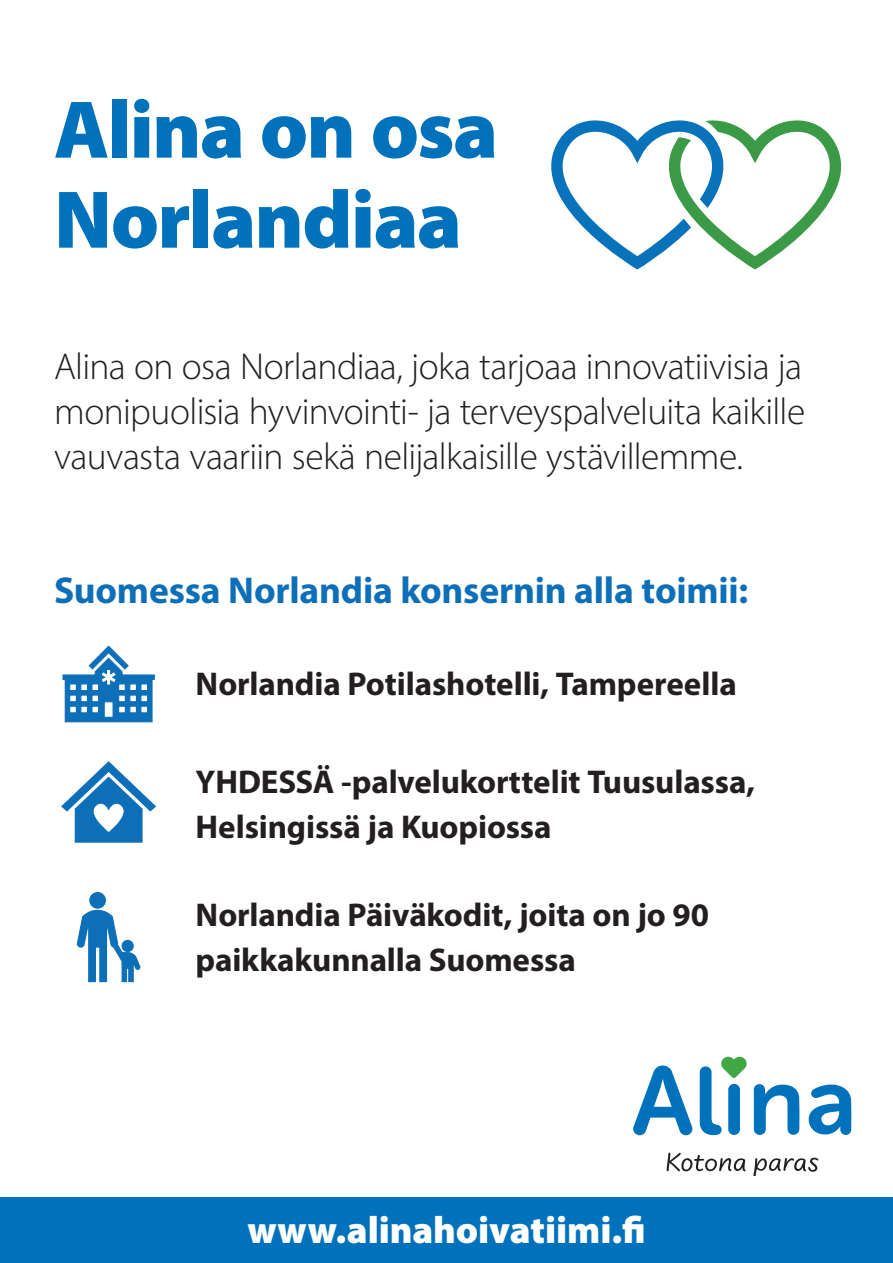
<style>
.page{position:relative;width:893px;height:1263px;background:#fff}
.page>*{position:absolute;margin:0;border:0;box-sizing:border-box;transform-origin:0 0}
.t1{font:900 82.5px/90px "Myriad Pro";letter-spacing:-.02em;color:#0072bc}
.t2{font:900 38.1px "Myriad Pro";letter-spacing:-.005em;color:#fff}
.t3{font:300 37.5px/45px "Myriad Pro";letter-spacing:-.02em;color:#231f20;text-align:justify}
.t4{font:700 37.5px "Myriad Pro";letter-spacing:-.005em;color:#0d6fb8}
.t5{font:700 33px/45px "Myriad Pro";letter-spacing:-.005em;color:#231f20}
</style>
<div class="page">
<div style="left:0;top:1197px;width:893px;height:66px;background:#0072bc"></div>
<svg style="left:754px;top:1084px;width:46px;height:51px"></svg>
<svg style="left:808px;top:1084px;width:43px;height:51px"></svg>
<svg style="left:700px;top:1056px;width:47px;height:80px"></svg>
<svg style="left:633px;top:1065px;width:59px;height:70px"></svg>
<svg style="left:667px;top:1153px;width:79px;height:18px"></svg>
<svg style="left:753px;top:1158px;width:65px;height:18px"></svg>
<svg style="left:551px;top:120px;width:290px;height:149px"></svg>
<div style="left:90px;top:892px;width:15px;height:16px;background:#0d6fb8;border-radius:50%"></div>
<div style="left:89px;top:892px;width:17px;height:17px;border:1px solid #0d6fb8;border-radius:50%"></div>
<svg style="left:76px;top:909px;width:65px;height:74px"></svg>
<svg style="left:61px;top:761px;width:95px;height:82px"></svg>
<svg style="left:62px;top:645px;width:93px;height:78px"></svg>
<h1 class="t1" style="left:54px;top:82px;width:446px">Alina on osa<br>Norlandiaa</h1>
<p class="t3" style="left:54px;top:344px;width:753px">Alina on osa Norlandiaa, joka tarjoaa innovatiivisia ja monipuolisia hyvinvointi- ja terveyspalveluita kaikille vauvasta vaariin sekä nelijalkaisille ystävillemme.</p>
<p class="t4" style="left:54px;top:566px;width:696px">Suomessa Norlandia konsernin alla toimii:</p>
<p class="t5" style="left:196px;top:661px;width:543px">Norlandia Potilashotelli, Tampereella</p>
<p class="t5" style="left:196px;top:758px;width:561px">YHDESSÄ -palvelukorttelit Tuusulassa,<br>Helsingissä ja Kuopiossa</p>
<p class="t5" style="left:196px;top:891px;width:515px">Norlandia Päiväkodit, joita on jo 90 paikkakunnalla Suomessa</p>
<p class="t2" style="left:247px;top:1204px;width:399px">www.alinahoivatiimi.fi</p>
</div>
